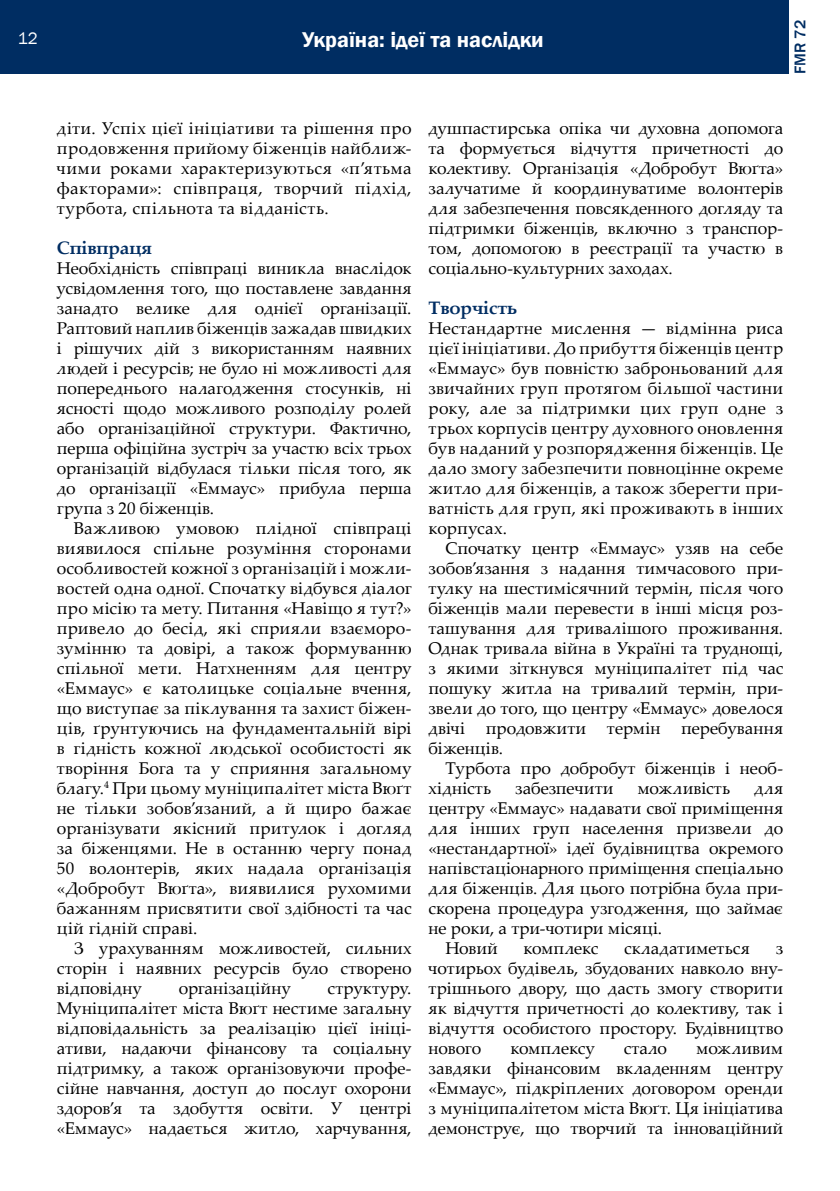
<style>
.page{position:relative;width:840px;height:1191px;background:#fff}
.page>*{position:absolute;margin:0;border:0;box-sizing:border-box;transform-origin:0 0}
.t1{font:600 22px "Franklin Gothic";color:#fff}
.t2{font:700 18px "Palatino Linotype";letter-spacing:-.01em;color:#002d62}
.t3{font:17px/20px "Palatino Linotype";color:#000;text-align:justify}
.t4{font:17px "Franklin Gothic";color:#fff}
.t5{font:500 16px "Franklin Gothic";color:#002d62}
</style>
<div class="page">
<div style="left:0;top:0;width:788px;height:74px;background:#002d62"></div>
<p class="t4" style="left:18px;top:27px;width:21px">12</p>
<p class="t1" style="left:302px;top:27px;width:243px">Україна: ідеї та наслідки</p>
<p class="t5" style="left:789px;top:74px;width:55px;rotate:-90deg">FMR 72</p>
<p class="t3" style="left:57px;top:117px;width:356px">діти. Успіх цієї ініціативи та рішення про продовження прийому біженців найближ&shy;чими роками характеризуються «п’ятьма факторами»: співпраця, творчий підхід, турбота, спільнота та відданість.</p>
<p class="t2" style="left:57px;top:235px;width:97px">Співпраця</p>
<p class="t3" style="left:57px;top:257px;width:356px">Необхідність співпраці виникла внаслідок усвідомлення того, що поставлене завдання занадто велике для однієї організації.<br>Раптовий наплив біженців зажадав швидких і рішучих дій з використанням наявних людей і ресурсів; не було ні можливості для попереднього налагодження стосунків, ні ясності щодо можливого розподілу ролей або організаційної структури. Фактично, перша офіційна зустріч за участю всіх трьох організацій відбулася тільки після того, як до організації «Еммаус» прибула перша група з 20 біженців.</p>
<p class="t3" style="left:57px;top:517px;width:356px;text-indent:17px">Важливою умовою плідної співпраці виявилося спільне розуміння сторонами особливостей кожної з організацій і можли&shy;востей одна одної. Спочатку відбувся діалог про місію та мету. Питання «Навіщо я тут?» привело до бесід, які сприяли взаєморо&shy;зумінню та довірі, а також формуванню спільної мети. Натхненням для центру «Еммаус» є католицьке соціальне вчення, що виступає за піклування та захист біжен&shy;ців, ґрунтуючись на фундаментальній вірі в гідність кожної людської особистості як творіння Бога та у сприяння загальному благу.<sup>4</sup> При цьому муніципалітет міста Вюґт не тільки зобов’язаний, а й щиро бажає організувати якісний притулок і догляд за біженцями. Не в останню чергу понад 50 волонтерів, яких надала організація «Добробут Вюґта», виявилися рухомими бажанням присвятити свої здібності та час цій гідній справі.</p>
<p class="t3" style="left:57px;top:937px;width:356px;text-indent:17px">З урахуванням можливостей, сильних сторін і наявних ресурсів було створено відповідну</p>
<p class="t3" style="left:179px;top:977px;width:113px">організаційну</p>
<p class="t3" style="left:57px;top:977px;width:356px;text-indent:270px">структуру.<br>Муніципалітет міста Вюґт нестиме загальну відповідальність за реалізацію цієї ініці&shy;ативи, надаючи фінансову та соціальну підтримку, а також організовуючи профе&shy;сійне навчання, доступ до послуг охорони здоров’я та здобуття освіти. У центрі «Еммаус» надається житло, харчування,</p>
<p class="t3" style="left:428px;top:117px;width:356px">душпастирська опіка чи духовна допомога та формується відчуття причетності до колективу. Організація «Добробут Вюґта» залучатиме й координуватиме волонтерів для забезпечення повсякденного догляду та підтримки біженців, включно з транспор&shy;том, допомогою в реєстрації та участю в соціально-культурних заходах.</p>
<p class="t2" style="left:428px;top:295px;width:90px">Творчість</p>
<p class="t3" style="left:428px;top:317px;width:356px">Нестандартне мислення — відмінна риса цієї ініціативи. До прибуття біженців центр «Еммаус» був повністю заброньований для звичайних груп протягом більшої частини року, але за підтримки цих груп одне з трьох корпусів центру духовного оновлення був наданий у розпорядження біженців. Це дало змогу забезпечити повноцінне окреме житло для біженців, а також зберегти при&shy;ватність для груп, які проживають в інших корпусах.</p>
<p class="t3" style="left:428px;top:537px;width:356px;text-indent:17px">Спочатку центр «Еммаус» узяв на себе зобов’язання з надання тимчасового при&shy;тулку на шестимісячний термін, після чого біженців мали перевести в інші місця роз&shy;ташування для тривалішого проживання.<br>Однак тривала війна в Україні та труднощі, з якими зіткнувся муніципалітет під час пошуку житла на тривалий термін, при&shy;звели до того, що центру «Еммаус» довелося двічі продовжити термін перебування біженців.</p>
<p class="t3" style="left:428px;top:757px;width:356px;text-indent:17px">Турбота про добробут біженців і необ&shy;хідність</p>
<p class="t3" style="left:515px;top:777px;width:100px">забезпечити</p>
<p class="t3" style="left:637px;top:777px;width:94px">можливість</p>
<p class="t3" style="left:753px;top:777px;width:31px">для</p>
<p class="t3" style="left:428px;top:797px;width:356px">центру «Еммаус» надавати свої приміщення</p>
<p class="t3" style="left:428px;top:817px;width:356px">для інших груп населення призвели до</p>
<p class="t3" style="left:428px;top:837px;width:356px">«нестандартної» ідеї будівництва окремого</p>
<p class="t3" style="left:428px;top:857px;width:356px">напівстаціонарного приміщення спеціально</p>
<p class="t3" style="left:428px;top:877px;width:356px">для біженців. Для цього потрібна була при-</p>
<p class="t3" style="left:428px;top:897px;width:356px">скорена процедура узгодження, що займає</p>
<p class="t3" style="left:428px;top:917px;width:235px">не роки, а три-чотири місяці.</p>
<p class="t3" style="left:445px;top:937px;width:54px">Новий</p>
<p class="t3" style="left:523px;top:937px;width:76px">комплекс</p>
<p class="t3" style="left:623px;top:937px;width:127px">складатиметься</p>
<p class="t3" style="left:428px;top:937px;width:356px;text-indent:347px">з чотирьох будівель, збудованих навколо вну&shy;трішнього двору, що дасть змогу створити як відчуття причетності до колективу, так і відчуття особистого простору. Будівництво нового</p>
<p class="t3" style="left:510px;top:1037px;width:86px">комплексу</p>
<p class="t3" style="left:623px;top:1037px;width:45px">стало</p>
<p class="t3" style="left:428px;top:1037px;width:356px;text-indent:267px">можливим завдяки фінансовим вкладенням центру «Еммаус», підкріплених договором оренди з муніципалітетом міста Вюґт. Ця ініціатива демонструє, що творчий та інноваційний</p>
</div>
